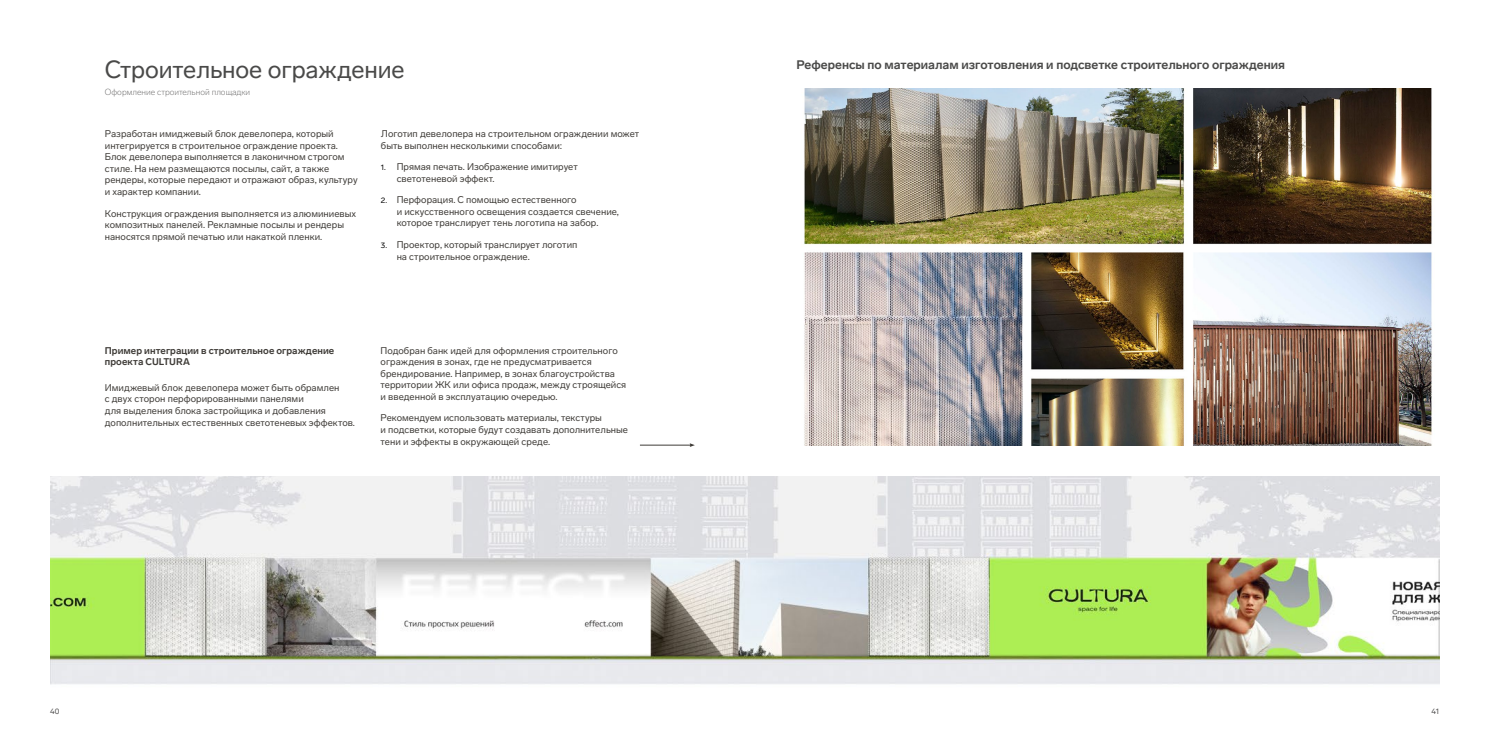
<style>
.page{position:relative;width:1489px;height:745px;background:#fff}
.page>*{position:absolute;margin:0;border:0;box-sizing:border-box;transform-origin:0 0}
.t1{font:24.5px "Lab Grotesque";letter-spacing:-.005em;color:#4a4a49}
.t2{font:700 12.25px "Lab Grotesque";color:#4a4a49}
.t3{font:9.62px/11.5px "Lab Grotesque";color:#3f3c38}
.t4{font:700 9.62px/11.5px "Lab Grotesque";letter-spacing:.005em;color:#3f3c38}
.t5{font:100 8.75px "Lab Grotesque";color:#646363}
.t6{font:7.88px "Lab Grotesque";color:#504f4f}
.s1{font-size:7.88px;color:#000}
</style>
<div class="page">
<img style="left:50px;top:476px;width:1389px;height:209px">
<img style="left:804px;top:89px;width:628px;height:356px">
<hr style="left:640px;top:444px;width:51px;height:1px;background:#3f3c38">
<svg style="left:689px;top:443px;width:5px;height:4px"></svg>
<h1 class="t1" style="left:105px;top:55px;width:301px">Строительное ограждение</h1>
<p class="t5" style="left:105px;top:87px;width:147px">Оформление строительной площадки</p>
<p class="t3" style="left:105px;top:128px;width:254px">Разработан имиджевый блок девелопера, который интегрируется в строительное ограждение проекта.<br>Блок девелопера выполняется в лаконичном строгом стиле. На нем размещаются посылы, сайт, а также рендеры, которые передают и отражают образ, культуру и характер компании.</p>
<p class="t3" style="left:105px;top:207px;width:253px">Конструкция ограждения выполняется из алюминиевых композитных панелей. Рекламные посылы и рендеры наносятся прямой печатью или накаткой пленки.</p>
<p class="t3" style="left:381px;top:128px;width:260px">Логотип девелопера на строительном ограждении может быть выполнен несколькими способами:</p>
<p class="t3" style="left:396px;top:161px;width:182px;text-indent:-16px"><span class="s1">1.</span> Прямая печать. Изображение имитирует светотеневой эффект.</p>
<p class="t3" style="left:396px;top:194px;width:224px;text-indent:-16px"><span class="s1">2.</span> Перфорация. С помощью естественного<br>и искусственного освещения создается свечение, которое транслирует тень логотипа на забор.</p>
<p class="t3" style="left:396px;top:239px;width:182px;text-indent:-16px"><span class="s1">3.</span> Проектор, который транслирует логотип на строительное ограждение.</p>
<p class="t4" style="left:105px;top:344px;width:231px">Пример интеграции в строительное ограждение проекта CULTURA</p>
<p class="t3" style="left:105px;top:381px;width:252px">Имиджевый блок девелопера может быть обрамлен<br>с двух сторон перфорированными панелями<br>для выделения блока застройщика и добавления дополнительных естественных светотеневых эффектов.</p>
<p class="t3" style="left:380px;top:344px;width:247px">Подобран банк идей для оформления строительного ограждения в зонах, где не предусматривается брендирование. Например, в зонах благоустройства территории ЖК или офиса продаж, между строящейся и введенной в эксплуатацию очередью.</p>
<p class="t3" style="left:380px;top:412px;width:249px">Рекомендуем использовать материалы, текстуры<br>и подсветки, которые будут создавать дополнительные тени и эффекты в окружающей среде.</p>
<p class="t2" style="left:796px;top:58px;width:490px">Референсы по материалам изготовления и подсветке строительного ограждения</p>
<p class="t6" style="left:50px;top:705px;width:11px">40</p>
<p class="t6" style="left:1431px;top:706px;width:10px">41</p>
</div>
